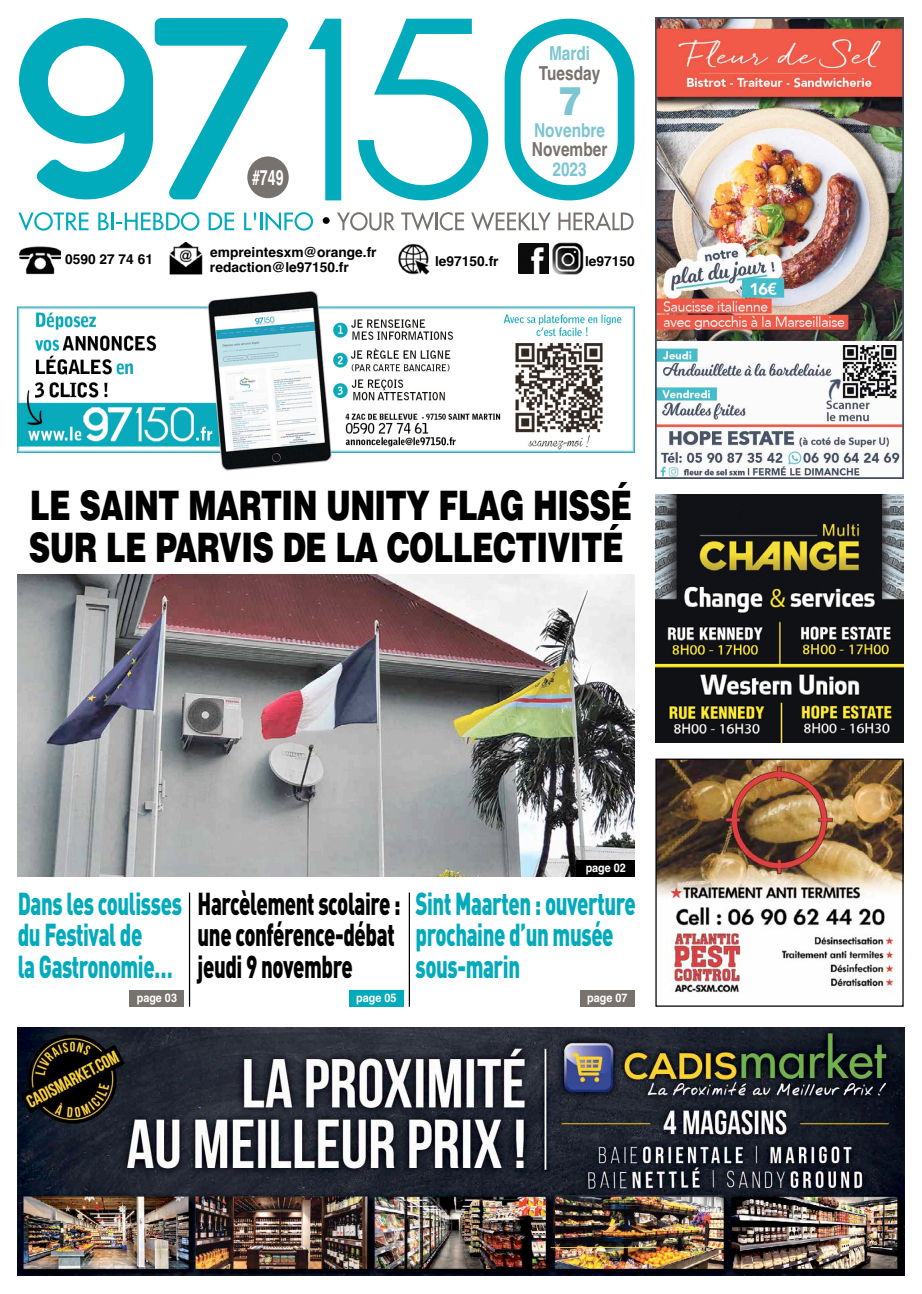
<style>
.page{position:relative;width:922px;height:1294px;background:#fff}
.page>*{position:absolute;margin:0;border:0;box-sizing:border-box;transform-origin:0 0}
.t1{font:900 40.62px/42.4px "Helvetica";letter-spacing:-.02em;color:#000;scale:.73 1}
.t2{font:900 39.25px "Helvetica";color:#7dc5d3;scale:.9 1}
.t3{font:900 31.38px/31.4px "DIN Pro";letter-spacing:-.02em;color:#02abbb;scale:.65 1}
.t4{font:900 31.38px/31.4px "DIN Pro";letter-spacing:-.02em;color:#000;scale:.65 1}
.t5{font:700 21.12px "Helvetica";color:#fff;scale:.67 1}
.t6{font:700 19.25px "Helvetica";color:#7dc5d3;scale:.8 1}
.t7{font:700 19.25px "Helvetica";color:#78726f;scale:.8 1}
.t8{font:700 13.75px/15px "Helvetica";color:#000}
.t9{font:700 11.88px "Helvetica";color:#fff;scale:.91 1}
</style>
<div class="page">
<img style="left:18px;top:574px;width:616px;height:302px">
<svg style="left:19px;top:18px;width:269px;height:181px"></svg>
<svg style="left:308px;top:19px;width:33px;height:181px"></svg>
<svg style="left:358px;top:19px;width:130px;height:181px"></svg>
<svg style="left:504px;top:19px;width:130px;height:181px"></svg>
<div style="left:247px;top:156px;width:41px;height:42px;background:#78726f;border-radius:50%"></div>
<div style="left:322px;top:217px;width:7px;height:7px;background:#000;border-radius:50%"></div>
<svg style="left:18px;top:212px;width:71px;height:19px"></svg>
<svg style="left:98px;top:212px;width:101px;height:19px"></svg>
<svg style="left:208px;top:212px;width:26px;height:18px"></svg>
<svg style="left:244px;top:212px;width:69px;height:19px"></svg>
<svg style="left:337px;top:212px;width:57px;height:19px"></svg>
<svg style="left:401px;top:212px;width:63px;height:19px"></svg>
<svg style="left:471px;top:212px;width:79px;height:19px"></svg>
<svg style="left:558px;top:212px;width:75px;height:18px"></svg>
<img style="left:20px;top:246px;width:40px;height:29px">
<img style="left:398px;top:243px;width:32px;height:32px">
<img style="left:518px;top:243px;width:66px;height:31px">
<img style="left:169px;top:242px;width:34px;height:33px">
<img style="left:18px;top:1027px;width:886px;height:248px">
<hr style="left:189px;top:892px;width:1px;height:114px;background:#000">
<hr style="left:408px;top:892px;width:2px;height:114px;background:#000">
<div style="left:349px;top:989px;width:55px;height:17px;background:#02abbb"></div>
<div style="left:129px;top:989px;width:55px;height:17px;background:#78726f"></div>
<div style="left:579px;top:989px;width:55px;height:17px;background:#78726f"></div>
<img style="left:655px;top:18px;width:248px;height:460px">
<img style="left:657px;top:760px;width:244px;height:233px">
<div style="left:655px;top:758px;width:248px;height:248px;border:1px solid #000"></div>
<img style="left:655px;top:494px;width:248px;height:248px">
<div style="left:576px;top:859px;width:58px;height:17px;background:#000"></div>
<img style="left:18px;top:290px;width:616px;height:180px">
<p class="t8" style="left:65px;top:252px;width:89px">0590 27 74 61</p>
<p class="t5" style="left:252px;top:160px;width:48px">#749</p>
<p class="t8" style="left:210px;top:245px;width:168px">empreintesxm@orange.fr redaction@le97150.fr</p>
<p class="t6" style="left:549px;top:38px;width:53px">Mardi</p>
<p class="t7" style="left:538px;top:57px;width:78px">Tuesday</p>
<p class="t6" style="left:534px;top:114px;width:90px">Novenbre</p>
<p class="t7" style="left:531px;top:134px;width:96px">November</p>
<p class="t6" style="left:552px;top:154px;width:44px">2023</p>
<p class="t2" style="left:558px;top:75px;width:28px">7</p>
<p class="t8" style="left:435px;top:254px;width:65px">le97150.fr</p>
<p class="t8" style="left:585px;top:253px;width:51px">le97150</p>
<p class="t1" style="left:29px;top:483px;width:827px">LE SAINT MARTIN UNITY FLAG HISSÉ<br>SUR LE PARVIS DE LA COLLECTIVITÉ</p>
<p class="t3" style="left:18px;top:883px;width:254px">Dans les coulisses du Festival de<br>la Gastronomie…</p>
<p class="t4" style="left:197px;top:883px;width:314px">Harcèlement scolaire : une conférence-débat jeudi 9 novembre</p>
<p class="t9" style="left:585px;top:857px;width:46px">page 02</p>
<p class="t3" style="left:415px;top:883px;width:340px">Sint Maarten : ouverture prochaine d’un musée sous-marin</p>
<p class="t9" style="left:137px;top:987px;width:46px">page 03</p>
<p class="t9" style="left:356px;top:987px;width:46px">page 05</p>
<p class="t9" style="left:587px;top:987px;width:46px">page 07</p>
</div>
